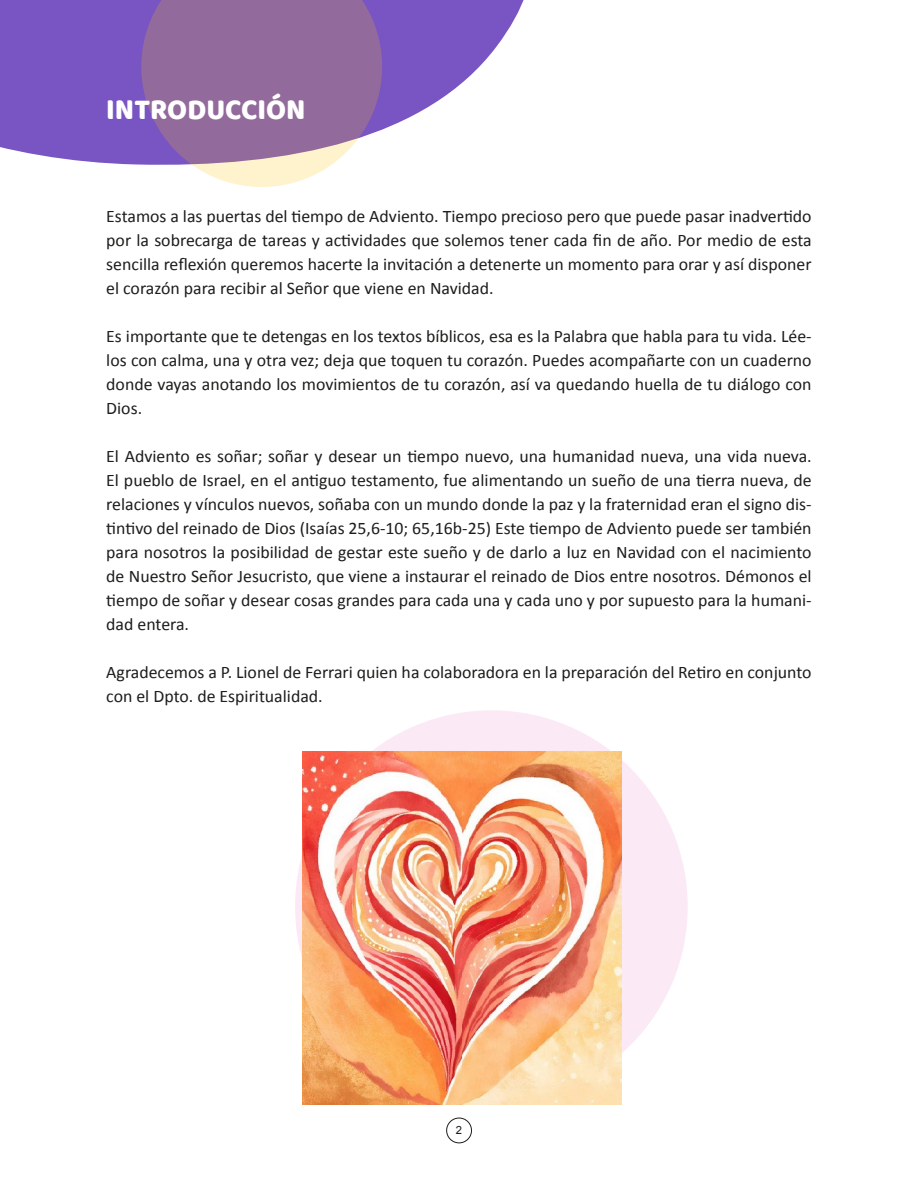
<style>
.page{position:relative;width:918px;height:1188px;background:#fff}
.page>*{position:absolute;margin:0;border:0;box-sizing:border-box;transform-origin:0 0}
.t1{font:30px "Baloo Thambi";color:#fff;scale:.95 1}
.t2{font:17.7px/24px "Calibri";color:#1d1d1b;text-align:justify}
.t3{font:11.25px "Arial";color:#1d1d1b}
</style>
<div class="page">
<div style="left:446px;top:1118px;width:26px;height:25px;border:1px solid #1d1d1b;border-radius:50%"></div>
<div style="left:295px;top:710px;width:393px;height:393px;background:#fbeaf5;border-radius:50%"></div>
<svg style="left:0;top:0;width:524px;height:165px;fill:#7954c3"></svg>
<svg style="left:141px;top:0;width:241px;height:187px;background:#a381ab"></svg>
<img style="left:303px;top:751px;width:318px;height:353px">
<h1 class="t1" style="left:106px;top:87px;width:211px">INTRODUCCIÓN</h1>
<p class="t2" style="left:106px;top:204px;width:707px">Estamos a las puertas del tiempo de Adviento. Tiempo precioso pero que puede pasar inadvertido por la sobrecarga de tareas y actividades que solemos tener cada fin de año. Por medio de esta sencilla reflexión queremos hacerte la invitación a detenerte un momento para orar y así disponer el corazón para recibir al Señor que viene en Navidad.</p>
<p class="t2" style="left:106px;top:324px;width:707px">Es importante que te detengas en los textos bíblicos, esa es la Palabra que habla para tu vida. Lée&shy;los con calma, una y otra vez; deja que toquen tu corazón. Puedes acompañarte con un cuaderno donde vayas anotando los movimientos de tu corazón, así va quedando huella de tu diálogo con Dios.</p>
<p class="t2" style="left:106px;top:444px;width:707px">El Adviento es soñar; soñar y desear un tiempo nuevo, una humanidad nueva, una vida nueva.<br>El pueblo de Israel, en el antiguo testamento, fue alimentando un sueño de una tierra nueva, de relaciones y vínculos nuevos, soñaba con un mundo donde la paz y la fraternidad eran el signo dis&shy;tintivo del reinado de Dios (Isaías 25,6-10; 65,16b-25) Este tiempo de Adviento puede ser también para nosotros la posibilidad de gestar este sueño y de darlo a luz en Navidad con el nacimiento de Nuestro Señor Jesucristo, que viene a instaurar el reinado de Dios entre nosotros. Démonos el tiempo de soñar y desear cosas grandes para cada una y cada uno y por supuesto para la humani&shy;dad entera.</p>
<p class="t2" style="left:106px;top:660px;width:707px">Agradecemos a P. Lionel de Ferrari quien ha colaboradora en la preparación del Retiro en conjunto con el Dpto. de Espiritualidad.</p>
<p class="t3" style="left:456px;top:1123px;width:8px">2</p>
</div>
